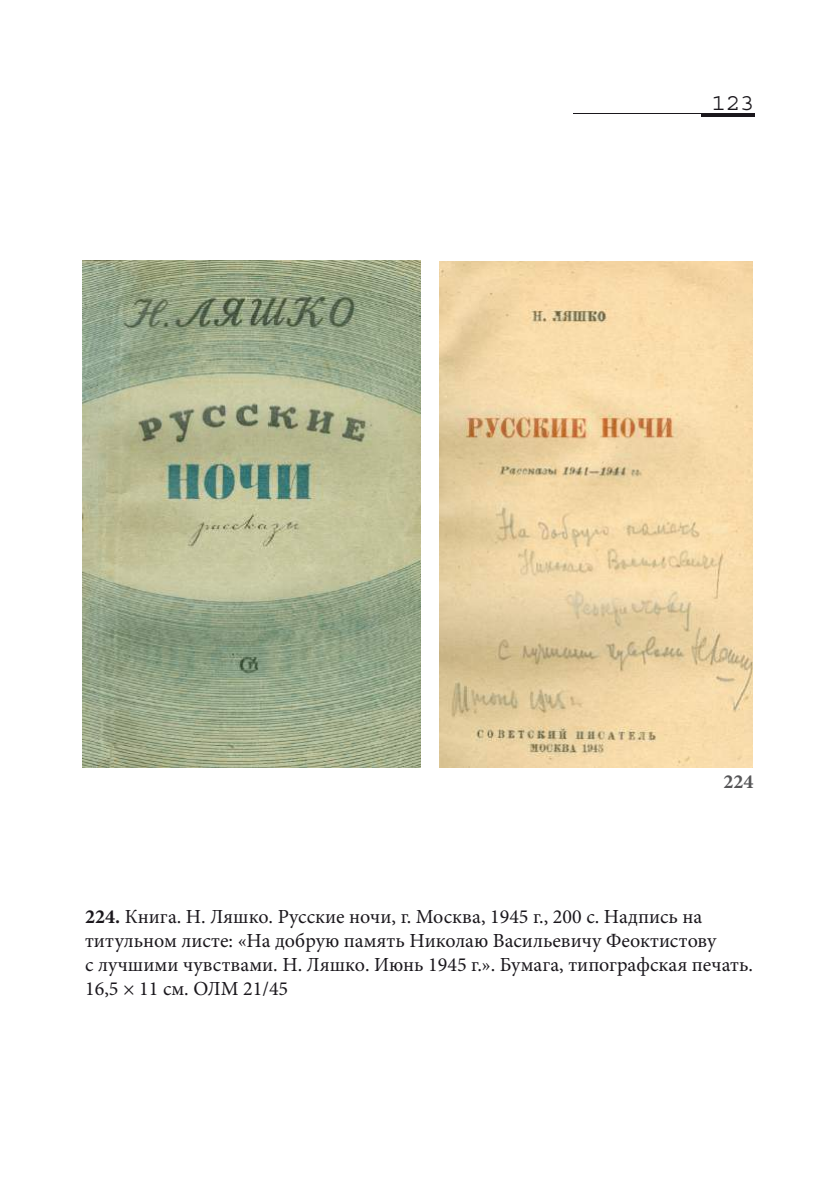
<style>
.page{position:relative;width:840px;height:1191px;background:#fff}
.page>*{position:absolute;margin:0;border:0;box-sizing:border-box;transform-origin:0 0}
.t1{font:24px "Courier Std";color:#1a171c}
.t2{font:20px/24px "Minion Pro";color:#1a171c}
.t3{font:700 20px "Minion Pro";color:#565658}
.s1{font-weight:700}
</style>
<div class="page">
<hr style="left:573px;top:113px;width:181px;height:4px;background:#1a171c">
<div style="left:561px;top:114px;width:139px;height:8px;background:#fff"></div>
<img style="left:439px;top:261px;width:313px;height:506px">
<img style="left:83px;top:261px;width:337px;height:506px">
<p class="t1" style="left:711px;top:89px;width:45px">123</p>
<p class="t3" style="left:723px;top:768px;width:31px">224</p>
<p class="t2" style="left:85px;top:905px;width:669px"><span class="s1">224.</span> Книга. Н. Ляшко. Русские ночи, г. Москва, 1945 г., 200 с. Надпись на титульном листе: «На добрую память Николаю Васильевичу Феоктистову<br>с лучшими чувствами. Н. Ляшко. Июнь 1945 г.». Бумага, типографская печать.<br>16,5 × 11 см. ОЛМ 21/45</p>
</div>
